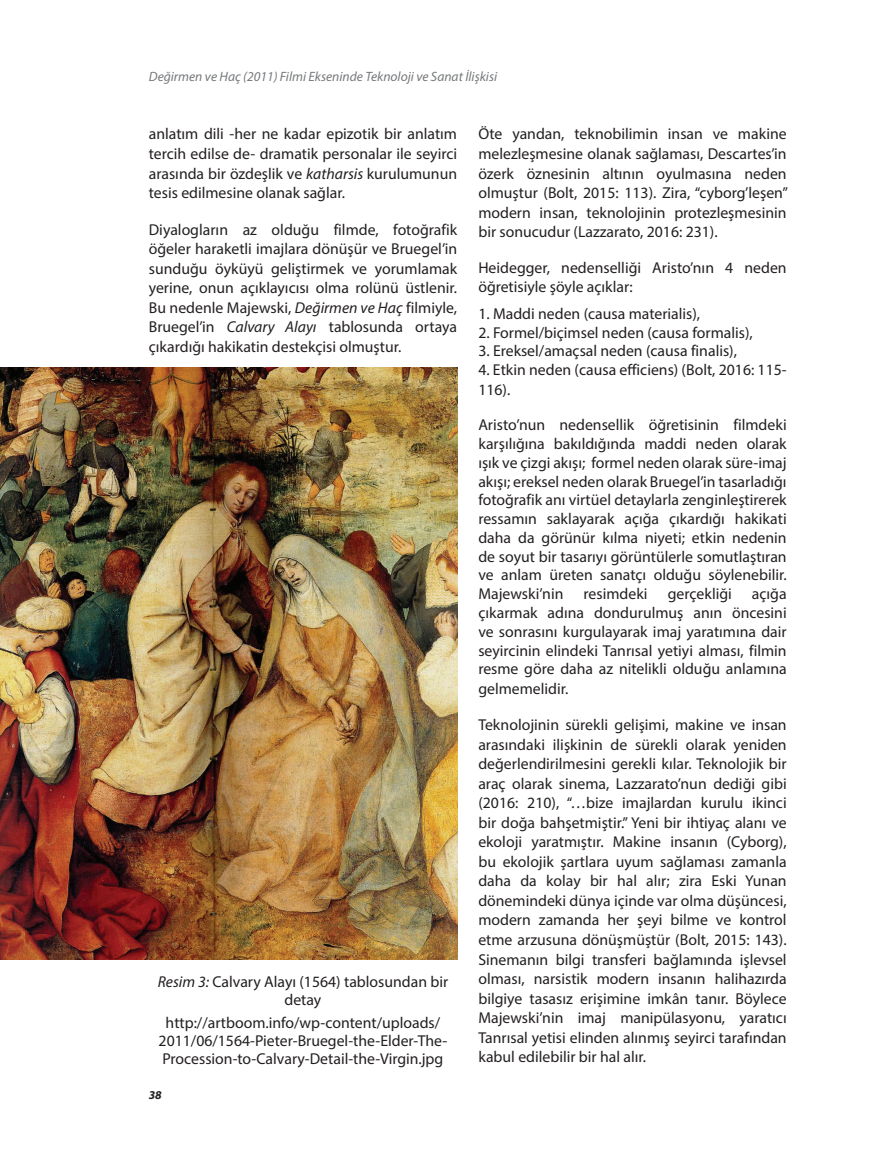
<style>
.page{position:relative;width:893px;height:1149px;background:#fff}
.page>*{position:absolute;margin:0;border:0;box-sizing:border-box;transform-origin:0 0}
.t1{font:15.75px/19.5px "Myriad Pro";color:#231f20;text-align:justify}
.t2{font:italic 13.5px "Myriad Pro";color:#76787b}
.t3{font:italic 700 12px "Myriad Pro";color:#231f20}
.s1{font-style:italic}
</style>
<div class="page">
<img style="left:0;top:367px;width:457px;height:591px">
<p class="t2" style="left:149px;top:68px;width:350px">Değirmen ve Haç (2011) Filmi Ekseninde Teknoloji ve Sanat İlişkisi</p>
<p class="t1" style="left:149px;top:124px;width:310px">anlatım dili -her ne kadar epizotik bir anlatım tercih edilse de- dramatik personalar ile seyirci arasında bir özdeşlik ve <span class="s1">katharsis</span> kurulumunun tesis edilmesine olanak sağlar.</p>
<p class="t1" style="left:149px;top:219px;width:310px">Diyalogların az olduğu filmde, fotoğrafik öğeler haraketli imajlara dönüşür ve Bruegel’in sunduğu öyküyü geliştirmek ve yorumlamak yerine, onun açıklayıcısı olma rolünü üstlenir.<br>Bu nedenle Majewski, <span class="s1">Değirmen ve Haç</span> filmiyle, Bruegel’in <span class="s1">Calvary Alayı</span> tablosunda ortaya çıkardığı hakikatin destekçisi olmuştur.</p>
<p class="t1" style="left:158px;top:972px;width:292px;line-height:18px;text-align:center"><span class="s1">Resim 3:</span> Calvary Alayı (1564) tablosundan bir detay</p>
<p class="t1" style="left:159px;top:1012px;width:290px;line-height:18px;text-align:center">http://artboom.info/wp-content/uploads/<br>2011/06/1564-Pieter-Bruegel-the-Elder-The-<br>Procession-to-Calvary-Detail-the-Virgin.jpg</p>
<p class="t3" style="left:149px;top:1086px;width:14px">38</p>
<p class="t1" style="left:478px;top:124px;width:311px">Öte yandan, teknobilimin insan ve makine melezleşmesine olanak sağlaması, Descartes’in özerk öznesinin altının oyulmasına neden olmuştur (Bolt, 2015: 113). Zira, “cyborg’leşen” modern insan, teknolojinin protezleşmesinin bir sonucudur (Lazzarato, 2016: 231).</p>
<p class="t1" style="left:478px;top:258px;width:310px;line-height:18.8px">Heidegger, nedenselliği Aristo’nın 4 neden öğretisiyle şöyle açıklar:</p>
<p class="t1" style="left:478px;top:303px;width:223px">1. Maddi neden (causa materialis),</p>
<p class="t1" style="left:478px;top:322px;width:276px">2. Formel/biçimsel neden (causa formalis),</p>
<p class="t1" style="left:478px;top:341px;width:260px">3. Ereksel/amaçsal neden (causa finalis),</p>
<p class="t1" style="left:478px;top:360px;width:310px">4. Etkin neden (causa efficiens) (Bolt, 2016: 115-<br>116).</p>
<p class="t1" style="left:478px;top:415px;width:310px;line-height:18.8px">Aristo’nun nedensellik öğretisinin filmdeki karşılığına bakıldığında maddi neden olarak ışık ve çizgi akışı; formel neden olarak süre-imaj akışı; ereksel neden olarak Bruegel’in tasarladığı fotoğrafik anı virtüel detaylarla zenginleştirerek ressamın saklayarak açığa çıkardığı hakikati daha da görünür kılma niyeti; etkin nedenin de soyut bir tasarıyı görüntülerle somutlaştıran ve anlam üreten sanatçı olduğu söylenebilir.<br>Majewski’nin</p>
<p class="t1" style="left:584px;top:583px;width:66px">resimdeki</p>
<p class="t1" style="left:668px;top:583px;width:65px">gerçekliği</p>
<p class="t1" style="left:478px;top:584px;width:310px;line-height:18.9px;text-indent:274px">açığa çıkarmak adına dondurulmuş anın öncesini ve sonrasını kurgulayarak imaj yaratımına dair seyircinin elindeki Tanrısal yetiyi alması, filmin resme göre daha az nitelikli olduğu anlamına gelmemelidir.</p>
<p class="t1" style="left:478px;top:714px;width:310px">Teknolojinin sürekli gelişimi, makine ve insan arasındaki ilişkinin de sürekli olarak yeniden değerlendirilmesini gerekli kılar. Teknolojik bir araç olarak sinema, Lazzarato’nun dediği gibi (2016: 210), “…bize imajlardan kurulu ikinci bir doğa bahşetmiştir.” Yeni bir ihtiyaç alanı ve ekoloji yaratmıştır. Makine insanın (Cyborg), bu ekolojik şartlara uyum sağlaması zamanla daha da kolay bir hal alır; zira Eski Yunan dönemindeki dünya içinde var olma düşüncesi, modern zamanda her şeyi bilme ve kontrol etme arzusuna dönüşmüştür (Bolt, 2015: 143).<br>Sinemanın bilgi transferi bağlamında işlevsel olması, narsistik modern insanın halihazırda bilgiye tasasız erişimine imkân tanır. Böylece Majewski’nin imaj manipülasyonu, yaratıcı Tanrısal yetisi elinden alınmış seyirci tarafından kabul edilebilir bir hal alır.</p>
</div>
